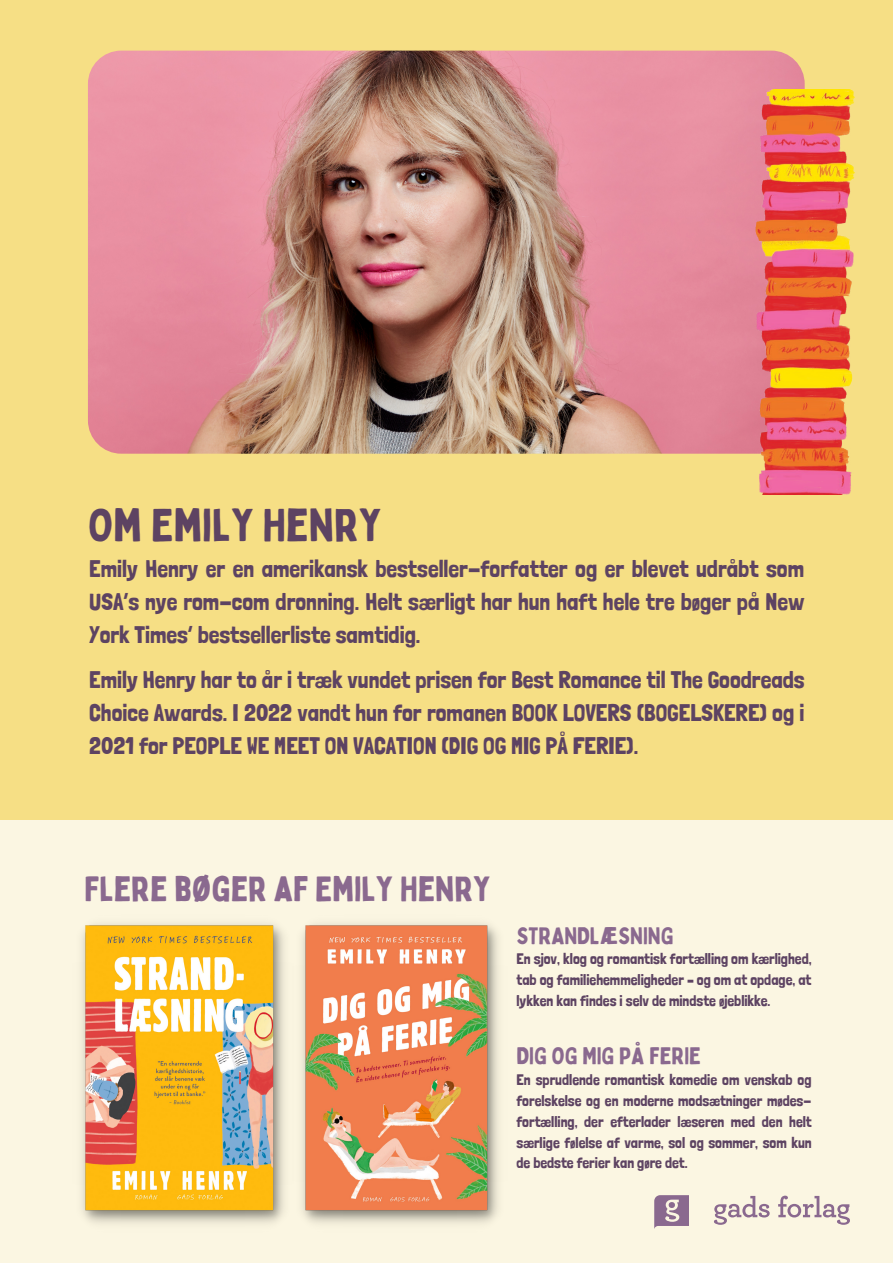
<style>
.page{position:relative;width:893px;height:1264px;background:#fff}
.page>*{position:absolute;margin:0;border:0;box-sizing:border-box;transform-origin:0 0}
.t1{font:45.15px "Bobby Jones";color:#5d4362}
.t2{font:34.5px "Bobby Jones";color:#8a698f}
.t3{font:24px/33px "Londrina Solid";color:#5d4362;text-align:justify}
.t4{font:23.55px "Bobby Jones";color:#8a698f}
.t5{font:15.15px/20.7px "Londrina Solid";color:#5d4362;text-align:justify}
</style>
<div class="page">
<div style="left:0;top:0;width:892px;height:1262px;background:#f6df85"></div>
<div style="left:0;top:820px;width:892px;height:442px;background:#fbf6e2"></div>
<img style="left:81px;top:923px;width:418px;height:301px">
<svg style="left:654px;top:1195px;width:35px;height:34px"></svg>
<svg style="left:714px;top:1195px;width:55px;height:29px"></svg>
<svg style="left:778px;top:1195px;width:71px;height:29px"></svg>
<img style="left:88px;top:51px;width:716px;height:403px;border-radius:33px">
<img style="left:753px;top:89px;width:101px;height:405px">
<p class="t1" style="left:88px;top:497px;width:295px">OM EMILY HENRY</p>
<p class="t3" style="left:89px;top:552px;width:716px">Emily Henry er en amerikansk bestseller-forfatter og er blevet udråbt som USA’s nye rom-com dronning. Helt særligt har hun haft hele tre bøger på New York Times’ bestsellerliste samtidig.</p>
<p class="t3" style="left:89px;top:663px;width:716px">Emily Henry har to år i træk vundet prisen for Best Romance til The Goodreads Choice Awards. I 2022 vandt hun for romanen BOOK LOVERS (BOGELSKERE) og i 2021 for PEOPLE WE MEET ON VACATION (DIG OG MIG PÅ FERIE).</p>
<p class="t2" style="left:84px;top:866px;width:407px">FLERE BØGER AF EMILY HENRY</p>
<p class="t4" style="left:516px;top:920px;width:159px">STRANDLÆSNING</p>
<p class="t5" style="left:516px;top:948px;width:296px">En sjov, klog og romantisk fortælling om kærlighed, tab og familiehemmeligheder – og om at opdage, at lykken kan findes i selv de mindste øjeblikke.</p>
<p class="t4" style="left:516px;top:1041px;width:186px">DIG OG MIG PÅ FERIE</p>
<p class="t5" style="left:516px;top:1069px;width:297px">En sprudlende romantisk komedie om venskab og forelskelse og en moderne modsætninger mødes&shy;fortælling, der efterlader læseren med den helt særlige følelse af varme, sol og sommer, som kun de bedste ferier kan gøre det.</p>
</div>
